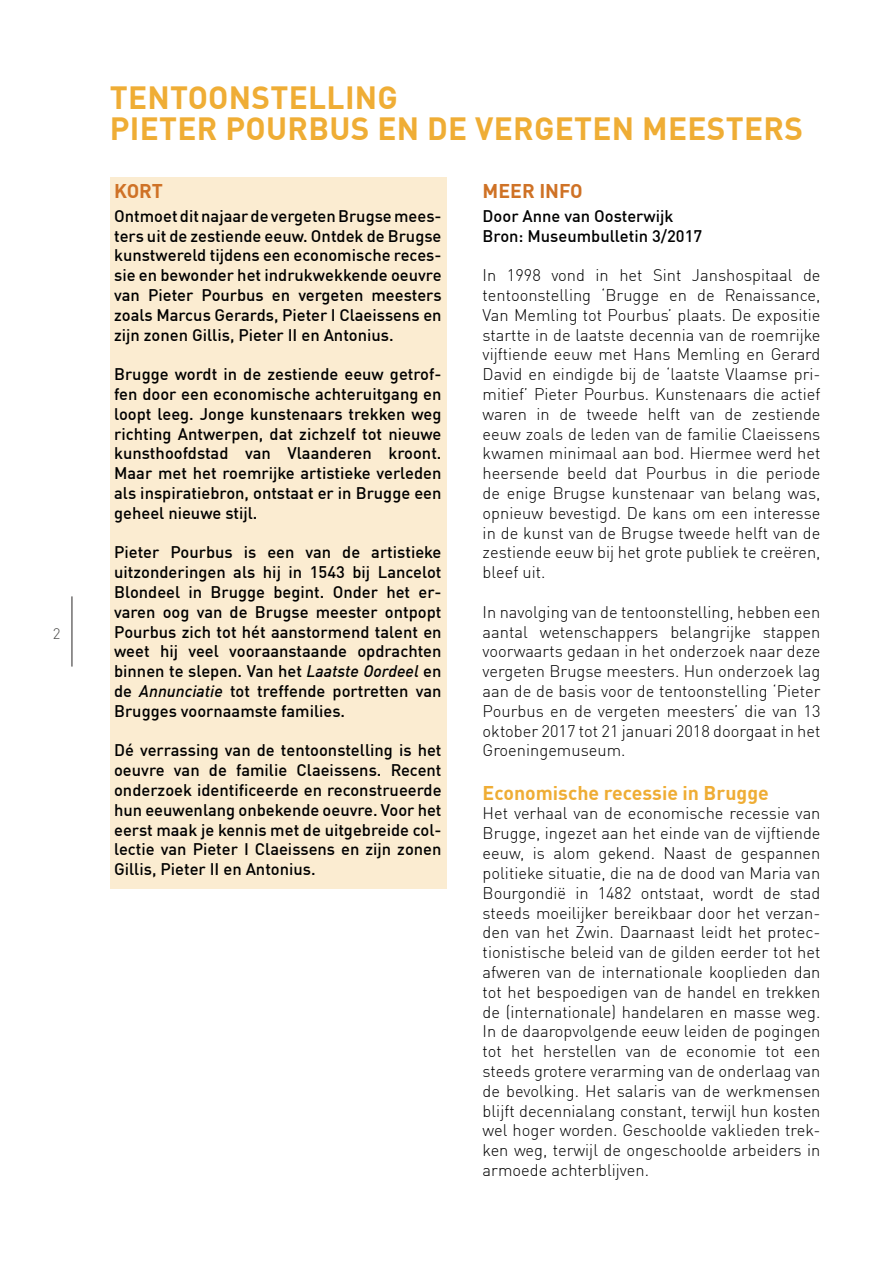
<style>
.page{position:relative;width:893px;height:1263px;background:#fff}
.page>*{position:absolute;margin:0;border:0;box-sizing:border-box;transform-origin:0 0}
.t1{font:700 31.5px/31.8px "DIN Offc Pro";letter-spacing:.01em;color:#efad35}
.t2{font:700 19.5px "DIN Offc Pro";color:#efad35}
.t3{font:700 19.5px "DIN Offc Pro";color:#cf7226}
.t4{font:300 16.5px/19.8px "DIN Offc Pro";color:#000;text-align:justify}
.t5{font:500 16.5px/19.8px "DIN Offc Pro";color:#000;text-align:justify}
.t6{font:300 15px "DIN Offc Pro";color:#4a4a49}
.s1{font-style:italic}
</style>
<div class="page">
<hr style="left:71px;top:596px;width:2px;height:70px;background:#706f6f">
<div style="left:110px;top:177px;width:336px;height:712px;background:#fbecd1"></div>
<p class="t6" style="left:53px;top:622px;width:9px">2</p>
<h1 class="t1" style="left:110px;top:77px;width:695px">TENTOONSTELLING<br>PIETER POURBUS EN DE VERGETEN MEESTERS</h1>
<p class="t3" style="left:114px;top:174px;width:50px">KORT</p>
<p class="t5" style="left:114px;top:204px;width:329px">Ontmoet dit najaar de vergeten Brugse mees&shy;ters uit de zestiende eeuw. Ontdek de Brugse kunstwereld tijdens een economische reces&shy;sie en bewonder het indrukwekkende oeuvre van Pieter Pourbus en vergeten meesters zoals Marcus Gerards, Pieter I Claeissens en zijn zonen Gillis, Pieter II en Antonius.</p>
<p class="t5" style="left:114px;top:362px;width:329px">Brugge wordt in de zestiende eeuw getrof&shy;fen door een economische achteruitgang en loopt leeg. Jonge kunstenaars trekken weg richting Antwerpen, dat zichzelf tot nieuwe kunsthoofdstad van Vlaanderen kroont.<br>Maar met het roemrijke artistieke verleden als inspiratiebron, ontstaat er in Brugge een geheel nieuwe stijl.</p>
<p class="t5" style="left:114px;top:541px;width:329px">Pieter Pourbus is een van de artistieke uitzonderingen als hij in 1543 bij Lancelot Blondeel in Brugge begint. Onder het er&shy;varen oog van de Brugse meester ontpopt Pourbus zich tot hét aanstormend talent en weet hij veel vooraanstaande opdrachten binnen te slepen. Van het <span class="s1">Laatste Oordeel</span> en de <span class="s1">Annunciatie</span> tot treffende portretten van Brugges voornaamste families.</p>
<p class="t5" style="left:114px;top:739px;width:329px">Dé verrassing van de tentoonstelling is het oeuvre van de familie Claeissens. Recent onderzoek identificeerde en reconstrueerde hun eeuwenlang onbekende oeuvre. Voor het eerst maak je kennis met de uitgebreide col&shy;lectie van Pieter I Claeissens en zijn zonen Gillis, Pieter II en Antonius.</p>
<p class="t3" style="left:483px;top:174px;width:102px">MEER INFO</p>
<p class="t5" style="left:483px;top:204px;width:221px">Door Anne van Oosterwijk<br>Bron: Museumbulletin 3/2017</p>
<p class="t4" style="left:483px;top:264px;width:339px">In 1998 vond in het Sint Janshospitaal de tentoonstelling ‘Brugge en de Renaissance, Van Memling tot Pourbus’ plaats. De expositie startte in de laatste decennia van de roemrijke vijftiende eeuw met Hans Memling en Gerard David en eindigde bij de ‘laatste Vlaamse pri&shy;mitief’ Pieter Pourbus. Kunstenaars die actief waren in de tweede helft van de zestiende eeuw zoals de leden van de familie Claeissens kwamen minimaal aan bod. Hiermee werd het heersende beeld dat Pourbus in die periode de enige Brugse kunstenaar van belang was, opnieuw bevestigd. De kans om een interesse in de kunst van de Brugse tweede helft van de zestiende eeuw bij het grote publiek te creëren, bleef uit.</p>
<p class="t4" style="left:483px;top:600px;width:339px">In navolging van de tentoonstelling, hebben een aantal wetenschappers belangrijke stappen voorwaarts gedaan in het onderzoek naar deze vergeten Brugse meesters. Hun onderzoek lag aan de de basis voor de tentoonstelling ‘Pieter Pourbus en de vergeten meesters’ die van 13 oktober 2017 tot 21 januari 2018 doorgaat in het Groeningemuseum.</p>
<p class="t2" style="left:483px;top:776px;width:288px">Economische recessie in Brugge</p>
<p class="t4" style="left:483px;top:802px;width:339px">Het verhaal van de economische recessie van Brugge, ingezet aan het einde van de vijftiende eeuw, is alom gekend. Naast de gespannen politieke situatie, die na de dood van Maria van Bourgondië in 1482 ontstaat, wordt de stad steeds moeilijker bereikbaar door het verzan&shy;den van het Zwin. Daarnaast leidt het protec&shy;tionistische beleid van de gilden eerder tot het afweren van de internationale kooplieden dan tot het bespoedigen van de handel en trekken de (internationale) handelaren en masse weg.<br>In de daaropvolgende eeuw leiden de pogingen tot het herstellen van de economie tot een steeds grotere verarming van de onderlaag van de bevolking. Het salaris van de werkmensen blijft decennialang constant, terwijl hun kosten wel hoger worden. Geschoolde vaklieden trek&shy;ken weg, terwijl de ongeschoolde arbeiders in armoede achterblijven.</p>
</div>
